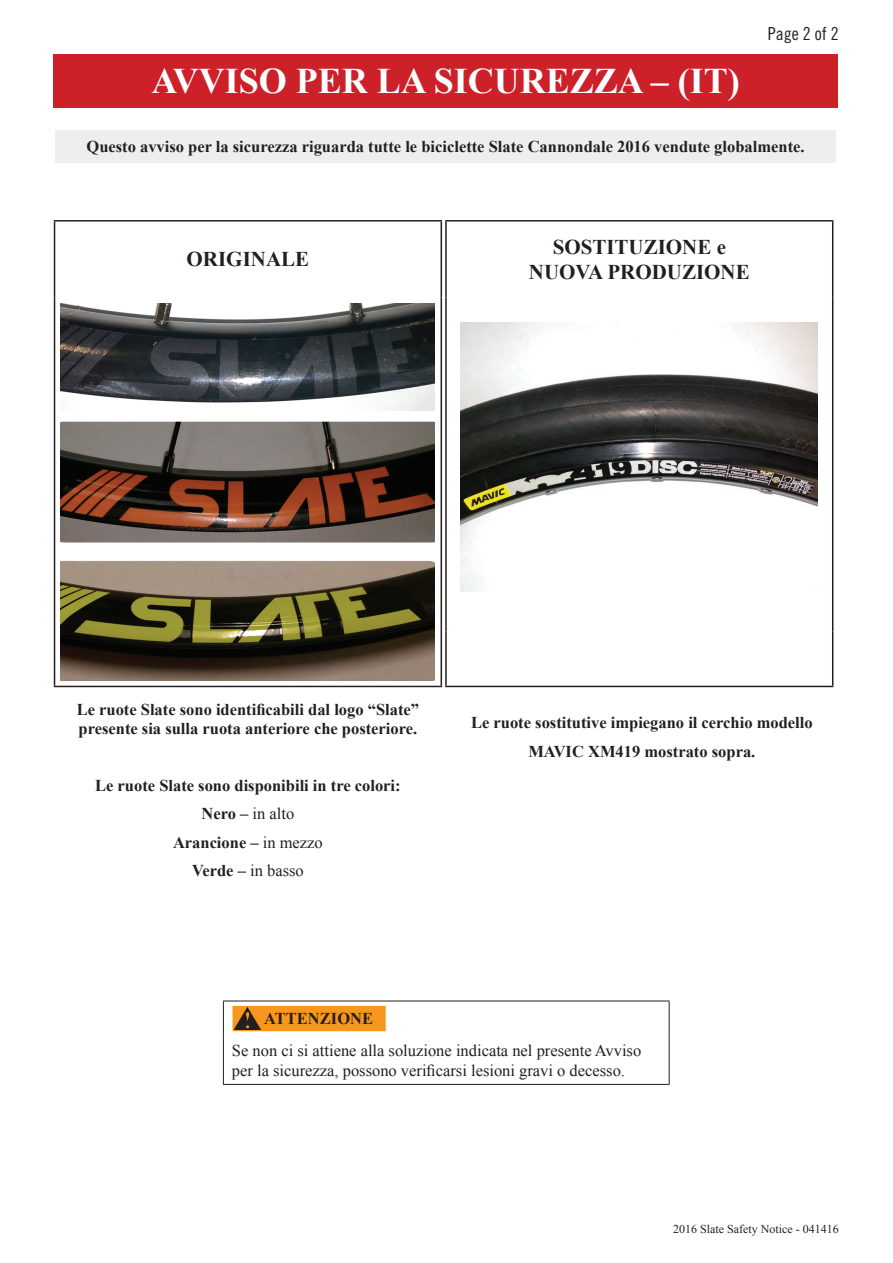
<style>
.page{position:relative;width:893px;height:1263px;background:#fff}
.page>*{position:absolute;margin:0;border:0;box-sizing:border-box;transform-origin:0 0}
.Body{font:700 36px "Times New Roman";color:#fff}
.TEXT_0{font:700 21px/25.2px "Times New Roman";color:#231f20;text-align:center}
.t1{font:18px "Trade Gothic Cond Eighteen";color:#231f20}
.TEXT_0-2{font:700 16.5px/19.8px "Times New Roman";color:#231f20}
.TEXT_0-3{font:16.5px/19.8px "Times New Roman";color:#231f20}
.Body-2{font:700 16.5px "Times New Roman";color:#231f20}
.ANSI_TEXT{font:700 16.5px "Times New Roman";color:#231f20}
.t2{font:12px "Times New Roman";color:#231f20}
.s1{font-weight:700}
.s2{font-weight:400}
</style>
<div class="page">
<hr style="left:54px;top:220px;width:388px;height:2px;background:#231f20">
<hr style="left:54px;top:222px;width:1px;height:75px;background:#231f20">
<hr style="left:441px;top:222px;width:1px;height:75px;background:#231f20">
<hr style="left:54px;top:297px;width:1px;height:389px;background:#231f20">
<hr style="left:441px;top:297px;width:1px;height:389px;background:#231f20">
<hr style="left:54px;top:686px;width:388px;height:1px;background:#231f20">
<img style="left:61px;top:303px;width:374px;height:377px">
<hr style="left:445px;top:220px;width:388px;height:2px;background:#231f20">
<hr style="left:445px;top:222px;width:2px;height:75px;background:#231f20">
<hr style="left:832px;top:222px;width:1px;height:75px;background:#231f20">
<hr style="left:445px;top:297px;width:2px;height:334px;background:#231f20">
<hr style="left:832px;top:297px;width:1px;height:334px;background:#231f20">
<hr style="left:445px;top:631px;width:2px;height:55px;background:#231f20">
<hr style="left:832px;top:631px;width:1px;height:55px;background:#231f20">
<hr style="left:445px;top:686px;width:388px;height:1px;background:#231f20">
<img style="left:461px;top:322px;width:357px;height:269px">
<hr style="left:223px;top:1001px;width:446px;height:1px;background:#231f20">
<hr style="left:223px;top:1001px;width:1px;height:35px;background:#231f20">
<hr style="left:669px;top:1001px;width:1px;height:35px;background:#231f20">
<hr style="left:223px;top:1036px;width:1px;height:48px;background:#231f20">
<hr style="left:669px;top:1036px;width:1px;height:48px;background:#231f20">
<hr style="left:223px;top:1084px;width:446px;height:1px;background:#231f20">
<svg style="left:232px;top:1005px;width:155px;height:27px;background:#e8962d"></svg>
<div style="left:54px;top:54px;width:784px;height:54px;background:#cc2129"></div>
<div style="left:55px;top:130px;width:781px;height:32px;background:#eeeeef"></div>
<p class="Body" style="left:151px;top:56px;width:590px">AVVISO PER LA SICUREZZA – (IT)</p>
<p class="t1" style="left:768px;top:23px;width:72px">Page 2 of 2</p>
<p class="Body-2" style="left:87px;top:135px;width:720px">Questo avviso per la sicurezza riguarda tutte le biciclette Slate Cannondale 2016 vendute globalmente.</p>
<p class="TEXT_0" style="left:187px;top:246px;width:124px">ORIGINALE</p>
<p class="TEXT_0" style="left:529px;top:233px;width:222px">SOSTITUZIONE e<br>NUOVA PRODUZIONE</p>
<p class="TEXT_0-2" style="left:77px;top:699px;width:344px">Le ruote Slate sono identificabili dal logo “Slate” presente sia sulla ruota anteriore che posteriore.</p>
<p class="TEXT_0-2" style="left:95px;top:775px;width:307px">Le ruote Slate sono disponibili in tre colori:</p>
<p class="TEXT_0-3" style="left:202px;top:804px;width:94px"><span class="s1">Nero –</span> in alto</p>
<p class="TEXT_0-2" style="left:173px;top:832px;width:151px">Arancione – <span class="s2">in mezzo</span></p>
<p class="TEXT_0-3" style="left:192px;top:860px;width:113px"><span class="s1">Verde –</span> in basso</p>
<p class="TEXT_0-2" style="left:471px;top:712px;width:343px">Le ruote sostitutive impiegano il cerchio modello</p>
<p class="TEXT_0-2" style="left:528px;top:741px;width:228px">MAVIC XM419 mostrato sopra.</p>
<p class="ANSI_TEXT" style="left:264px;top:1007px;width:110px">ATTENZIONE</p>
<p class="TEXT_0-3" style="left:232px;top:1040px;width:411px">Se non ci si attiene alla soluzione indicata nel presente Avviso per la sicurezza, possono verificarsi lesioni gravi o decesso.</p>
<p class="t2" style="left:673px;top:1221px;width:167px">2016 Slate Safety Notice - 041416</p>
</div>
